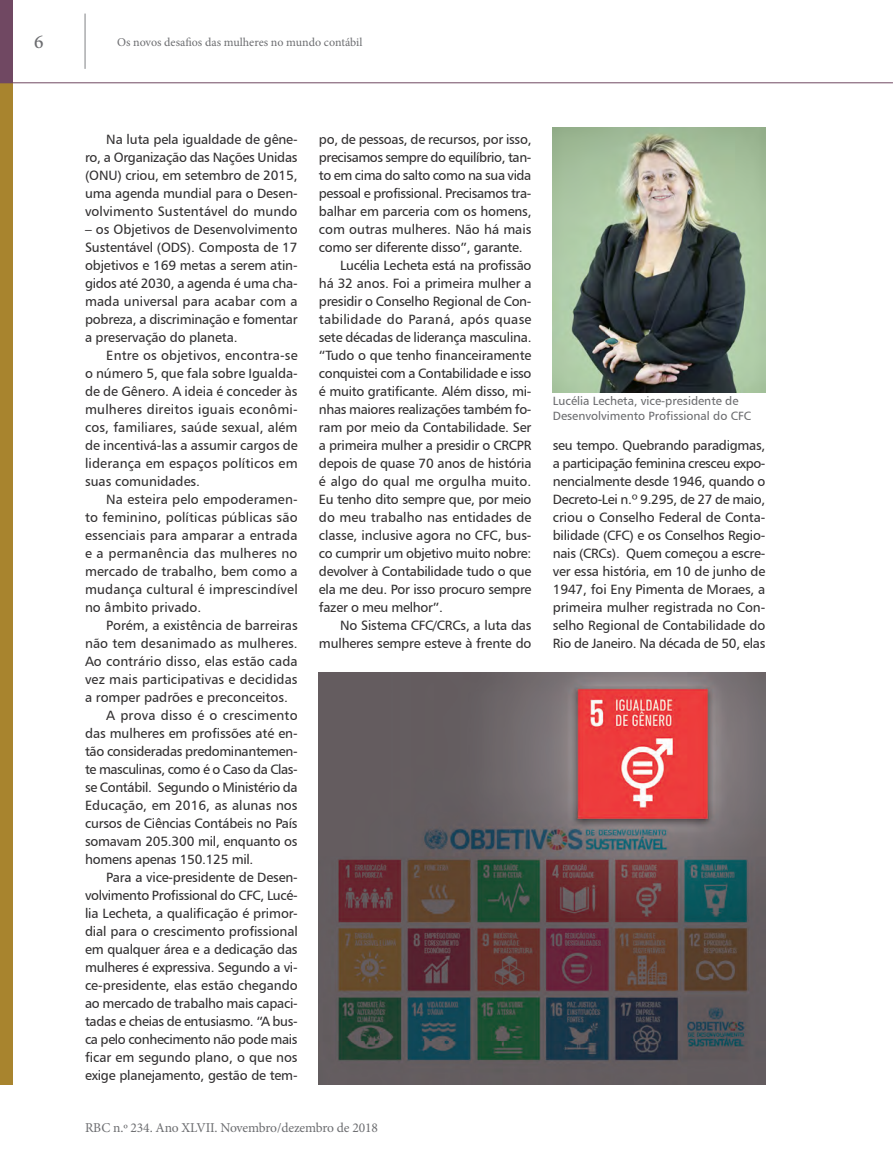
<style>
.page{position:relative;width:893px;height:1170px;background:#fff}
.page>*{position:absolute;margin:0;border:0;box-sizing:border-box;transform-origin:0 0}
.t1{font:500 19.5px "Minion Pro";color:#6c6d70}
.ARTIGO_texto{font:13.5px/18px "Humanist 777 BT Roman B";letter-spacing:-.01em;color:#312f30;text-align:justify}
.t2{font:13.5px "Minion Pro";letter-spacing:-.01em;color:#6c6d70}
.FOTO_legenda{font:12px/15px "Humanist 777 BT Roman B";color:#6c6d70}
.t3{font:12px "Minion Pro";letter-spacing:-.005em;color:#6c6d70}
</style>
<div class="page">
<div style="left:0;top:82px;width:13px;height:1002px;background:#a8842e"></div>
<div style="left:0;top:0;width:13px;height:82px;background:#704862"></div>
<hr style="left:85px;top:14px;width:1px;height:55px;background:#808285">
<hr style="left:0;top:82px;width:893px;height:1px;background:#704862">
<img style="left:553px;top:128px;width:212px;height:264px">
<img style="left:319px;top:672px;width:446px;height:412px">
<p class="t1" style="left:34px;top:29px;width:11px">6</p>
<p class="t3" style="left:117px;top:34px;width:247px">Os novos desafios das mulheres no mundo contábil</p>
<p class="ARTIGO_texto" style="left:85px;top:130px;width:214px;text-indent:21px">Na luta pela igualdade de gêne&shy;ro, a Organização das Nações Unidas (ONU) criou, em setembro de 2015, uma agenda mundial para o Desen&shy;volvimento Sustentável do mundo</p>
<p class="ARTIGO_texto" style="left:85px;top:220px;width:214px">– os Objetivos de Desenvolvimento Sustentável (ODS). Composta de 17 objetivos e 169 metas a serem atin&shy;gidos até 2030, a agenda é uma cha&shy;mada universal para acabar com a pobreza, a discriminação e fomentar a preservação do planeta.</p>
<p class="ARTIGO_texto" style="left:85px;top:346px;width:214px;text-indent:21px">Entre os objetivos, encontra-se o número 5, que fala sobre Igualda&shy;de de Gênero. A ideia é conceder às mulheres direitos iguais econômi&shy;cos, familiares, saúde sexual, além de incentivá-las a assumir cargos de liderança em espaços políticos em suas comunidades.</p>
<p class="ARTIGO_texto" style="left:85px;top:490px;width:214px;text-indent:21px">Na esteira pelo empoderamen&shy;to feminino, políticas públicas são essenciais para amparar a entrada e a permanência das mulheres no mercado de trabalho, bem como a mudança cultural é imprescindível no âmbito privado.</p>
<p class="ARTIGO_texto" style="left:85px;top:616px;width:214px;text-indent:21px">Porém, a existência de barreiras não tem desanimado as mulheres.<br>Ao contrário disso, elas estão cada vez mais participativas e decididas a romper padrões e preconceitos.</p>
<p class="ARTIGO_texto" style="left:85px;top:706px;width:214px;text-indent:21px">A prova disso é o crescimento das mulheres em profissões até en&shy;tão consideradas predominantemen&shy;te masculinas, como é o Caso da Clas&shy;se Contábil. Segundo o Ministério da Educação, em 2016, as alunas nos cursos de Ciências Contábeis no País somavam 205.300 mil, enquanto os homens apenas 150.125 mil.</p>
<p class="ARTIGO_texto" style="left:85px;top:868px;width:214px;text-indent:21px">Para a vice-presidente de Desen&shy;volvimento Profissional do CFC, Lucé&shy;lia Lecheta, a qualificação é primor&shy;dial para o crescimento profissional em qualquer área e a dedicação das mulheres é expressiva. Segundo a vi&shy;ce-presidente, elas estão chegando ao mercado de trabalho mais capaci&shy;tadas e cheias de entusiasmo. “A bus&shy;ca pelo conhecimento não pode mais ficar em segundo plano, o que nos exige planejamento, gestão de tem-</p>
<p class="ARTIGO_texto" style="left:319px;top:130px;width:214px">po, de pessoas, de recursos, por isso, precisamos sempre do equilíbrio, tan&shy;to em cima do salto como na sua vida pessoal e profissional. Precisamos tra&shy;balhar em parceria com os homens, com outras mulheres. Não há mais como ser diferente disso”, garante.</p>
<p class="ARTIGO_texto" style="left:319px;top:256px;width:214px;text-indent:21px">Lucélia Lecheta está na profissão há 32 anos. Foi a primeira mulher a presidir o Conselho Regional de Con&shy;tabilidade do Paraná, após quase sete décadas de liderança masculina. “Tudo o que tenho financeiramente conquistei com a Contabilidade e isso é muito gratificante. Além disso, mi&shy;nhas maiores realizações também fo&shy;ram por meio da Contabilidade. Ser a primeira mulher a presidir o CRCPR depois de quase 70 anos de história é algo do qual me orgulha muito.<br>Eu tenho dito sempre que, por meio do meu trabalho nas entidades de classe, inclusive agora no CFC, bus&shy;co cumprir um objetivo muito nobre: devolver à Contabilidade tudo o que ela me deu. Por isso procuro sempre fazer o meu melhor”.</p>
<p class="ARTIGO_texto" style="left:319px;top:616px;width:214px;text-align:right">No Sistema CFC/CRCs, a luta das mulheres sempre esteve à frente do</p>
<p class="t2" style="left:85px;top:1118px;width:294px">RBC n.º 234. Ano XLVII. Novembro/dezembro de 2018</p>
<p class="FOTO_legenda" style="left:553px;top:393px;width:200px">Lucélia Lecheta, vice-presidente de<br>Desenvolvimento Profissional do CFC</p>
<p class="ARTIGO_texto" style="left:553px;top:436px;width:214px">seu tempo. Quebrando paradigmas, a participação feminina cresceu expo&shy;nencialmente desde 1946, quando o Decreto-Lei n.º 9.295, de 27 de maio, criou o Conselho Federal de Conta&shy;bilidade (CFC) e os Conselhos Regio&shy;nais (CRCs). Quem começou a escre&shy;ver essa história, em 10 de junho de 1947, foi Eny Pimenta de Moraes, a primeira mulher registrada no Con&shy;selho Regional de Contabilidade do Rio de Janeiro. Na década de 50, elas</p>
</div>
